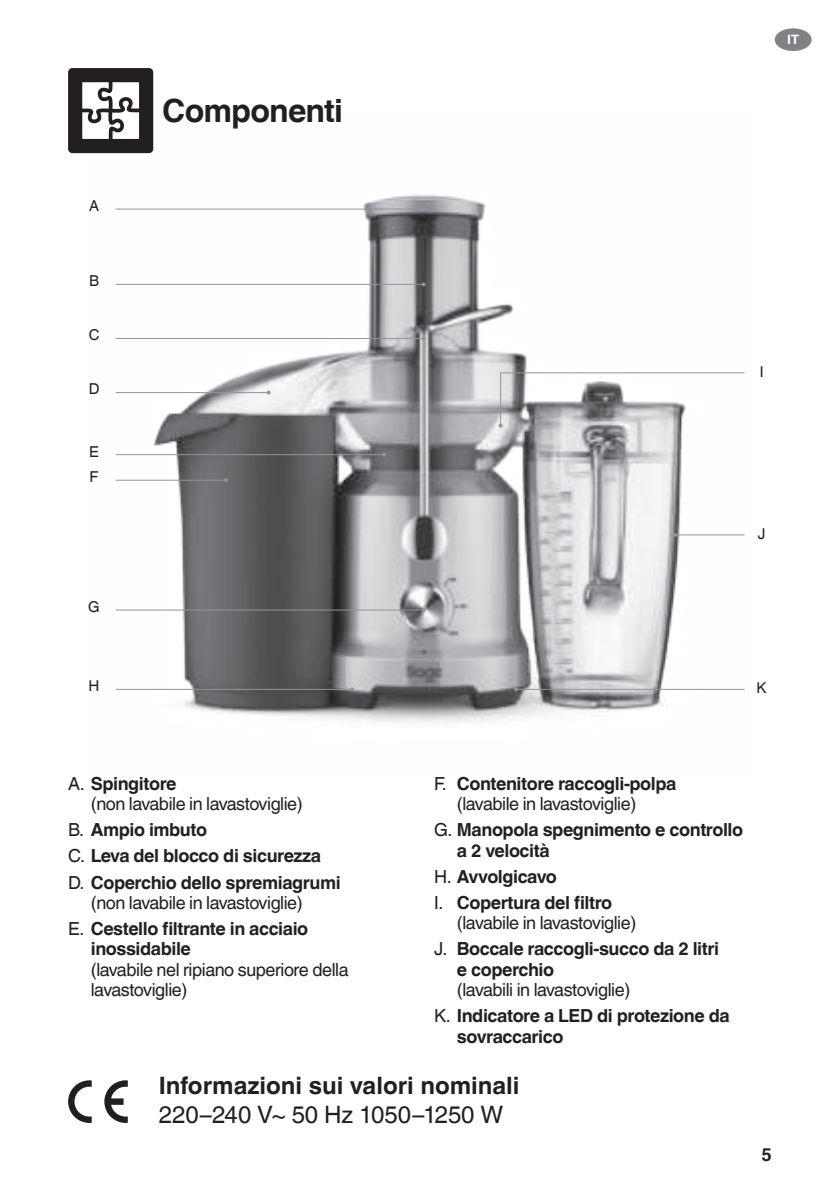
<style>
.page{position:relative;width:840px;height:1191px;background:#fff}
.page>*{position:absolute;margin:0;border:0;box-sizing:border-box;transform-origin:0 0}
.t1{font:700 32px "Helvetica World";letter-spacing:-.025em;color:#231f20}
.t2{font:700 24px "Helvetica World";color:#231f20}
.t3{font:24px "Helvetica World";letter-spacing:-.005em;color:#231f20}
.t4{font:700 18px/26px "Helvetica World";letter-spacing:-.025em;color:#231f20}
.t5{font:18px/20.4px "Helvetica World";letter-spacing:-.025em;color:#231f20}
.t6{font:15px "Helvetica World";color:#231f20}
.t7{font:700 13px "Helvetica World";color:#fff}
.s1{font-weight:700}
.s2{font-weight:400}
</style>
<div class="page">
<div style="left:774px;top:28px;width:37px;height:23px;background:#808285;border-radius:50%"></div>
<img style="left:89px;top:112px;width:656px;height:611px">
<hr style="left:116px;top:208px;width:307px;height:1px;background:#939598">
<svg style="left:421px;top:207px;width:4px;height:4px"></svg>
<hr style="left:116px;top:480px;width:110px;height:1px;background:#939598">
<svg style="left:224px;top:478px;width:4px;height:4px"></svg>
<hr style="left:116px;top:689px;width:236px;height:1px;background:#939598">
<svg style="left:350px;top:687px;width:4px;height:4px"></svg>
<hr style="left:674px;top:534px;width:70px;height:1px;background:#939598">
<svg style="left:672px;top:533px;width:4px;height:4px"></svg>
<svg style="left:498px;top:372px;width:247px;height:55px"></svg>
<hr style="left:116px;top:609px;width:307px;height:1px;background:#939598">
<svg style="left:421px;top:608px;width:4px;height:4px"></svg>
<hr style="left:116px;top:454px;width:268px;height:1px;background:#939598">
<svg style="left:382px;top:452px;width:4px;height:4px"></svg>
<hr style="left:116px;top:338px;width:307px;height:1px;background:#939598">
<svg style="left:421px;top:336px;width:4px;height:4px"></svg>
<hr style="left:116px;top:284px;width:307px;height:1px;background:#939598">
<svg style="left:421px;top:282px;width:4px;height:4px"></svg>
<hr style="left:116px;top:392px;width:152px;height:1px;background:#939598">
<svg style="left:266px;top:390px;width:4px;height:4px"></svg>
<hr style="left:516px;top:689px;width:228px;height:1px;background:#939598">
<svg style="left:514px;top:687px;width:4px;height:4px"></svg>
<div style="left:68px;top:68px;width:85px;height:85px;background:#231f20;border-radius:4px"></div>
<svg style="left:82px;top:82px;width:57px;height:57px"></svg>
<svg style="left:104px;top:1080px;width:24px;height:43px"></svg>
<svg style="left:68px;top:1080px;width:24px;height:43px"></svg>
<p class="t6" style="left:89px;top:200px;width:12px">A</p>
<p class="t6" style="left:89px;top:275px;width:12px">B</p>
<p class="t6" style="left:89px;top:329px;width:12px">C</p>
<p class="t6" style="left:89px;top:383px;width:12px">D</p>
<p class="t6" style="left:89px;top:445px;width:11px">E</p>
<p class="t6" style="left:90px;top:471px;width:10px">F</p>
<p class="t6" style="left:88px;top:601px;width:13px">G</p>
<p class="t6" style="left:89px;top:680px;width:12px">H</p>
<h1 class="t1" style="left:162px;top:98px;width:182px">Componenti</h1>
<p class="t7" style="left:786px;top:35px;width:14px">IT</p>
<p class="t6" style="left:759px;top:366px;width:5px">I</p>
<p class="t6" style="left:757px;top:528px;width:9px">J</p>
<p class="t6" style="left:756px;top:682px;width:12px">K</p>
<p class="t5" style="left:91px;top:775px;width:213px;text-indent:-23px">A. <span class="s1">Spingitore<br></span>(non lavabile in lavastoviglie)</p>
<p class="t4" style="left:68px;top:817px;width:274px"><span class="s2">B.</span> Ampio imbuto<br><span class="s2">C.</span> Leva del blocco di sicurezza<br><span class="s2">D.</span> Coperchio dello spremiagrumi</p>
<p class="t5" style="left:68px;top:891px;width:241px;line-height:26px;text-indent:23px">(non lavabile in lavastoviglie)<br>E. <span class="s1">Cestello filtrante in acciaio</span></p>
<p class="t4" style="left:91px;top:936px;width:102px">inossidabile</p>
<p class="t5" style="left:91px;top:961px;width:259px">(lavabile nel ripiano superiore della lavastoviglie)</p>
<p class="t5" style="left:456px;top:775px;width:221px;text-indent:-23px">F. <span class="s1">Contenitore raccogli-polpa </span>(lavabile in lavastoviglie)</p>
<p class="t4" style="left:456px;top:821px;width:287px;line-height:20.4px;text-indent:-23px"><span class="s2">G.</span> Manopola spegnimento e controllo a 2 velocità</p>
<p class="t4" style="left:434px;top:865px;width:179px"><span class="s2">H.</span> Avvolgicavo<br><span class="s2">I.</span> Copertura del filtro</p>
<p class="t4" style="left:434px;top:911px;width:286px;text-indent:23px"><span class="s2">(lavabile in lavastoviglie)<br>J.</span> Boccale raccogli-succo da 2 litri</p>
<p class="t4" style="left:456px;top:958px;width:99px">e coperchio</p>
<p class="t4" style="left:434px;top:978px;width:297px;text-indent:23px"><span class="s2">(lavabili in lavastoviglie)<br>K.</span> Indicatore a LED di protezione da</p>
<p class="t4" style="left:456px;top:1025px;width:108px">sovraccarico</p>
<h2 class="t2" style="left:159px;top:1076px;width:362px">Informazioni sui valori nominali</h2>
<h2 class="t3" style="left:159px;top:1105px;width:346px">220–240 V~ 50 Hz 1050–1250 W</h2>
<p class="t4" style="left:761px;top:1142px;width:12px">5</p>
</div>
